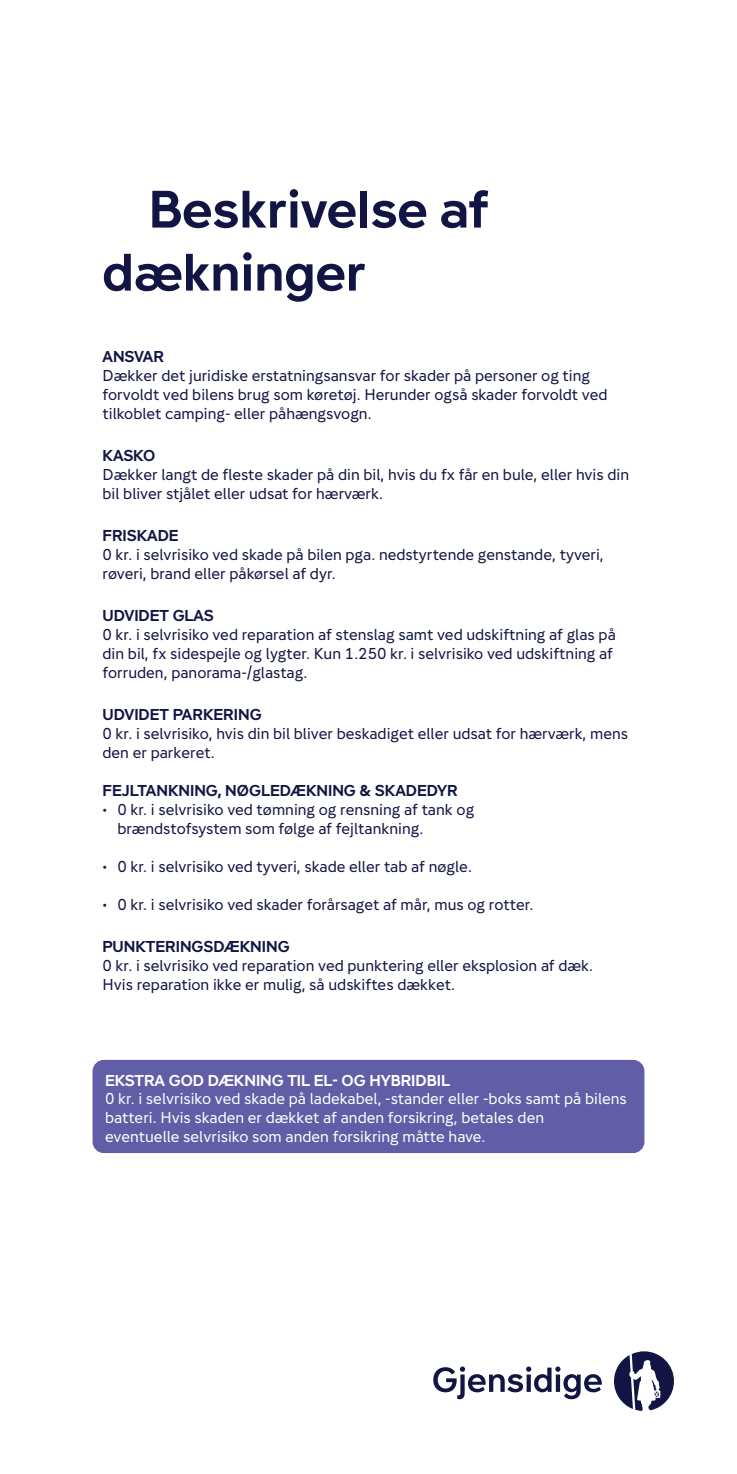
<style>
.page{position:relative;width:737px;height:1474px;background:#fff}
.page>*{position:absolute;margin:0;border:0;box-sizing:border-box;transform-origin:0 0}
.t1{font:52.5px/63px "Gjensidige Display";color:#121543}
.t2{font:15.75px/18.9px "Gjensidige Type";color:#121543}
.t3{font:15.75px/18.9px "Gjensidige Type";color:#fff}
.t4{font:15.75px "Gjensidige Display";color:#121543}
.t5{font:15.75px "Gjensidige Display";color:#fff}
</style>
<div class="page">
<svg style="left:614px;top:1351px;width:60px;height:59px"></svg>
<svg style="left:433px;top:1366px;width:169px;height:33px"></svg>
<div style="left:95px;top:1062px;width:547px;height:88px;background:#615da6;border-radius:9px"></div>
<div style="left:93px;top:1059px;width:551px;height:94px;border:5px solid #615da6;border-radius:9px"></div>
<h1 class="t1" style="left:102px;top:177px;width:388px;text-indent:46px">Beskrivelse af dækninger</h1>
<p class="t4" style="left:102px;top:348px;width:63px">ANSVAR</p>
<p class="t2" style="left:102px;top:366px;width:506px">Dækker det juridiske erstatningsansvar for skader på personer og ting forvoldt ved bilens brug som køretøj. Herunder også skader forvoldt ved tilkoblet camping- eller påhængsvogn.</p>
<p class="t4" style="left:102px;top:446px;width:54px">KASKO</p>
<p class="t2" style="left:102px;top:465px;width:528px">Dækker langt de fleste skader på din bil, hvis du fx får en bule, eller hvis din bil bliver stjålet eller udsat for hærværk.</p>
<p class="t4" style="left:102px;top:526px;width:78px">FRISKADE</p>
<p class="t2" style="left:102px;top:545px;width:503px">0 kr. i selvrisiko ved skade på bilen pga. nedstyrtende genstande, tyveri, røveri, brand eller påkørsel af dyr.</p>
<p class="t4" style="left:102px;top:606px;width:113px">UDVIDET GLAS</p>
<p class="t2" style="left:102px;top:625px;width:515px">0 kr. i selvrisiko ved reparation af stenslag samt ved udskiftning af glas på din bil, fx sidespejle og lygter. Kun 1.250 kr. i selvrisiko ved udskiftning af forruden, panorama-/glastag.</p>
<p class="t4" style="left:102px;top:705px;width:161px">UDVIDET PARKERING</p>
<p class="t2" style="left:102px;top:723px;width:527px">0 kr. i selvrisiko, hvis din bil bliver beskadiget eller udsat for hærværk, mens den er parkeret.</p>
<p class="t4" style="left:102px;top:781px;width:357px">FEJLTANKNING, NØGLEDÆKNING &amp; SKADEDYR</p>
<p class="t2" style="left:117px;top:800px;width:358px;text-indent:-15px">• 0 kr. i selvrisiko ved tømning og rensning af tank og brændstofsystem som følge af fejltankning.</p>
<p class="t2" style="left:102px;top:857px;width:371px">• 0 kr. i selvrisiko ved tyveri, skade eller tab af nøgle.</p>
<p class="t2" style="left:102px;top:894px;width:432px">• 0 kr. i selvrisiko ved skader forårsaget af mår, mus og rotter.</p>
<p class="t4" style="left:102px;top:937px;width:188px">PUNKTERINGSDÆKNING</p>
<p class="t2" style="left:102px;top:955px;width:492px">0 kr. i selvrisiko ved reparation ved punktering eller eksplosion af dæk.<br>Hvis reparation ikke er mulig, så udskiftes dækket.</p>
<p class="t5" style="left:105px;top:1070px;width:346px">EKSTRA GOD DÆKNING TIL EL- OG HYBRIDBIL</p>
<p class="t3" style="left:105px;top:1089px;width:523px">0 kr. i selvrisiko ved skade på ladekabel, -stander eller -boks samt på bilens batteri. Hvis skaden er dækket af anden forsikring, betales den<br>eventuelle selvrisiko som anden forsikring måtte have.</p>
</div>
